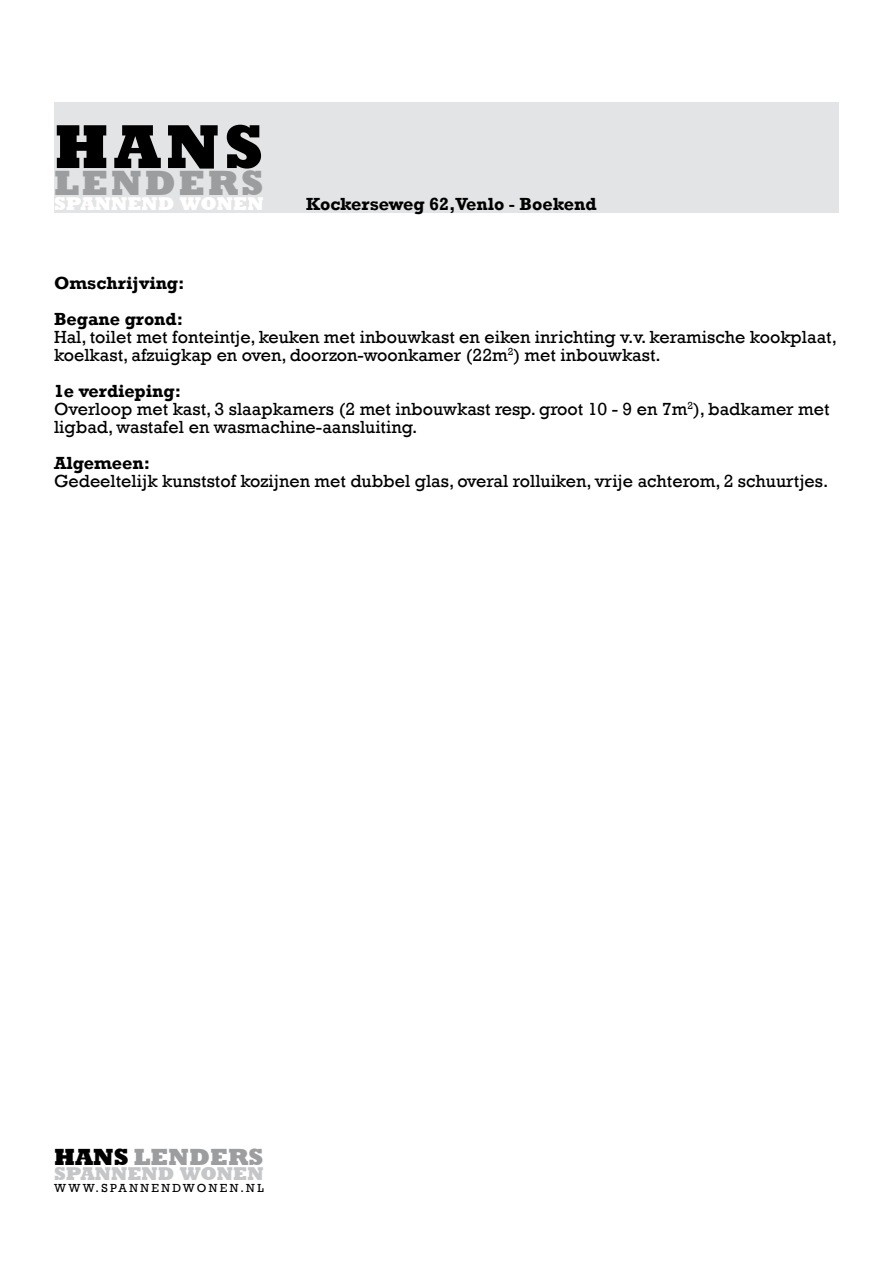
<style>
.page{position:relative;width:893px;height:1263px;background:#fff}
.page>*{position:absolute;margin:0;border:0;box-sizing:border-box;transform-origin:0 0}
.t1{font:800 63px "Rockwell";color:#000}
.t2{font:800 36px "Rockwell";letter-spacing:.07em;color:#9c9d9f}
.t3{font:800 24px "Rockwell";color:#9c9d9f}
.t4{font:800 19.05px "Rockwell";color:#fff}
.t5{font:800 19.05px "Rockwell";color:#c5c6c8}
.t6{font:18px/18px "Rockwell";color:#000}
.t7{font:700 18px/36px "Rockwell";color:#000}
.t8{font:12px "Rockwell";letter-spacing:.205em;color:#000}
.s1{font-weight:700}
.s2{color:#000}
</style>
<div class="page">
<div style="left:54px;top:102px;width:785px;height:111px;background:#e3e4e5"></div>
<h1 class="t1" style="left:54px;top:111px;width:211px">HANS</h1>
<h2 class="t2" style="left:54px;top:162px;width:211px">LENDERS</h2>
<p class="t4" style="left:54px;top:193px;width:211px">SPANNEND WONEN</p>
<p class="t7" style="left:306px;top:186px;width:292px">Kockerseweg 62,Venlo - Boekend</p>
<p class="t7" style="left:54px;top:265px;width:132px">Omschrijving:<br>Begane grond:</p>
<p class="t6" style="left:54px;top:328px;width:784px">Hal, toilet met fonteintje, keuken met inbouwkast en eiken inrichting v.v. keramische kookplaat, koelkast, afzuigkap en oven, doorzon-woonkamer (22m<sup>2</sup>) met inbouwkast.</p>
<p class="t6" style="left:54px;top:382px;width:777px"><span class="s1">1e verdieping:<br></span>Overloop met kast, 3 slaapkamers (2 met inbouwkast resp. groot 10 - 9 en 7m<sup>2</sup>), badkamer met ligbad, wastafel en wasmachine-aansluiting.</p>
<p class="t7" style="left:54px;top:445px;width:98px">Algemeen:</p>
<p class="t6" style="left:54px;top:472px;width:776px">Gedeeltelijk kunststof kozijnen met dubbel glas, overal rolluiken, vrije achterom, 2 schuurtjes.</p>
<h3 class="t3" style="left:54px;top:1143px;width:211px"><span class="s2">HANS</span> LENDERS</h3>
<p class="t5" style="left:54px;top:1162px;width:211px">SPANNEND WONEN</p>
<p class="t8" style="left:54px;top:1181px;width:211px">WWW.SPANNENDWONEN.NL</p>
</div>
